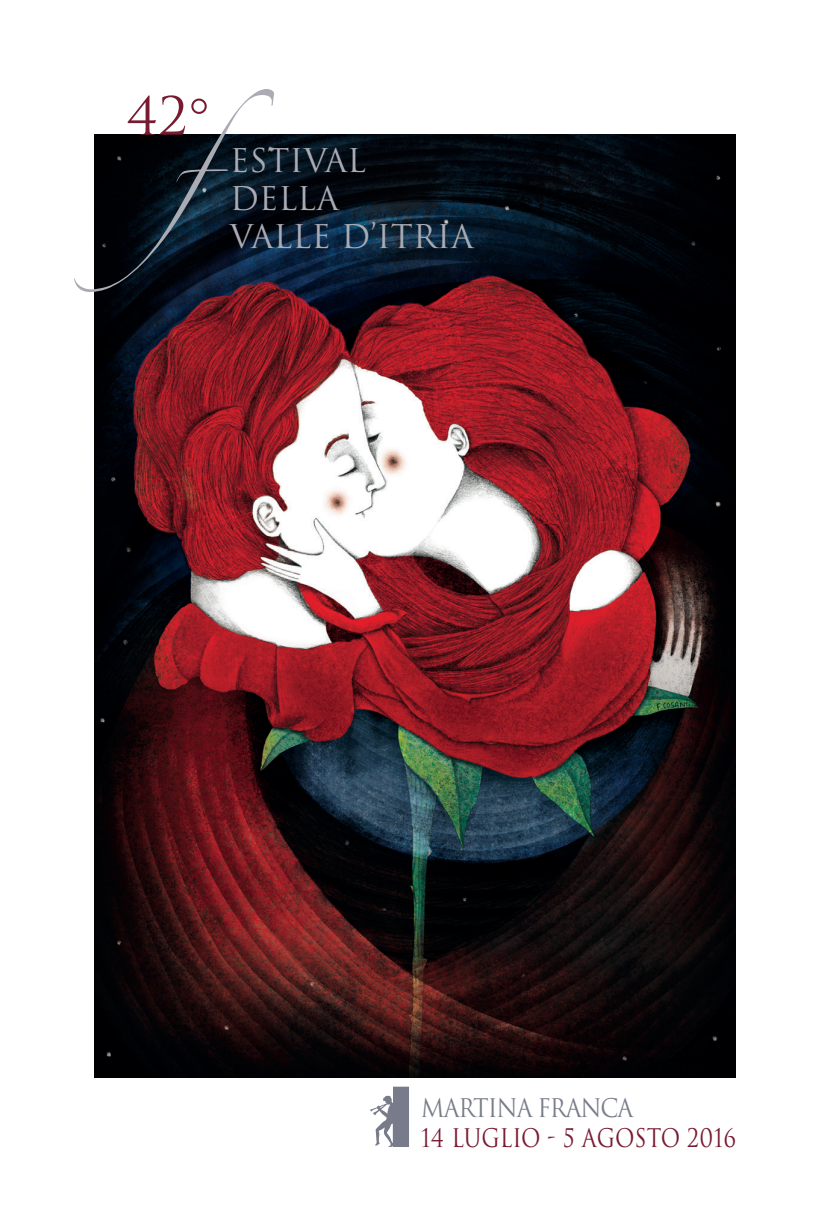
<style>
.page{position:relative;width:823px;height:1212px;background:#fff}
.page>*{position:absolute;margin:0;border:0;box-sizing:border-box;transform-origin:0 0}
.t1{font:51.25px "Trajan";color:#781a30}
.t2{font:31.75px/38.2px "Trajan";color:#aaabb4}
.t3{font:25px "Trajan";color:#781a30;scale:.85 1}
.t4{font:25px "Trajan";letter-spacing:-.05em;color:#787c8a;scale:.9 1}
.s1{font-family:"Helvetica";font-weight:300}
</style>
<div class="page">
<img style="left:95px;top:135px;width:639px;height:942px">
<svg style="left:370px;top:1086px;width:39px;height:61px"></svg>
<svg style="left:74px;top:89px;width:200px;height:203px"></svg>
<h1 class="t1" style="left:126px;top:85px;width:85px">42<span class="s1">°</span></h1>
<p class="t2" style="left:230px;top:141px;width:245px">ESTIVAL<br>DELLA<br>VALLE D’ITRIA</p>
<p class="t4" style="left:420px;top:1093px;width:237px">MARTINA FRANCA</p>
<p class="t3" style="left:420px;top:1123px;width:372px">14 LUGLIO - 5 AGOSTO 2016</p>
</div>
